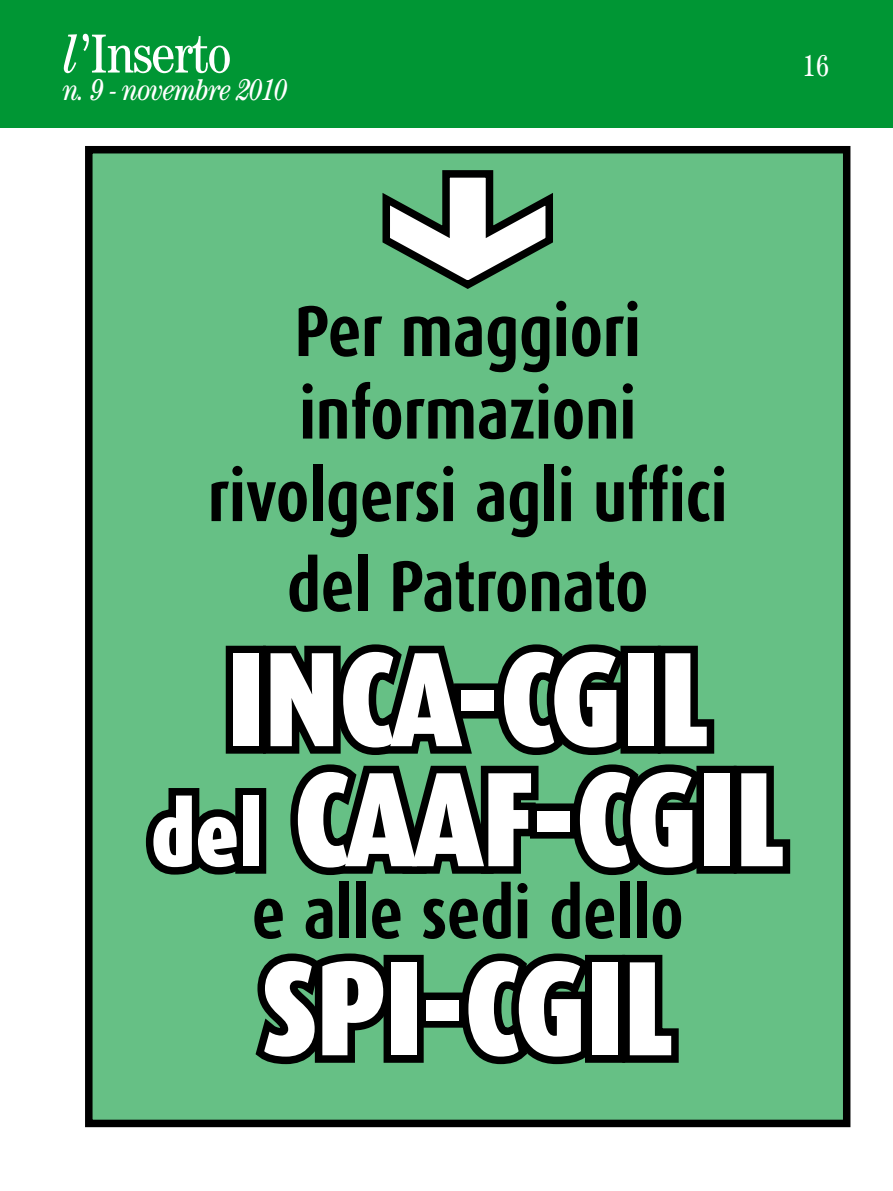
<style>
.page{position:relative;width:893px;height:1191px;background:#fff}
.page>*{position:absolute;margin:0;border:0;box-sizing:border-box;transform-origin:0 0}
.t1{font:900 135px/120px "Dax Condensed";letter-spacing:-.01em;color:#fff;text-align:center}
.t2{font:700 72px/82.5px "Dax Condensed";letter-spacing:-.01em;color:#000;text-align:center}
.t3{font:condensed 55.05px "Century";letter-spacing:-.03em;color:#fff}
.t4{font:italic condensed 30px "Century";letter-spacing:-.03em;color:#fff}
.t5{font:condensed 30px "Century";color:#fff}
.s1{font-style:italic}
.s2{font-size:90px}
</style>
<div class="page">
<div style="left:0;top:0;width:893px;height:128px;background:#009634"></div>
<div style="left:89px;top:150px;width:758px;height:973px;background:#66c085"></div>
<svg style="left:145px;top:644px;width:646px;height:232px"></svg>
<svg style="left:255px;top:953px;width:143px;height:112px"></svg>
<div style="left:384px;top:955px;width:40px;height:107px;border:15px solid #000"></div>
<div style="left:419px;top:992px;width:47px;height:35px;border:15px solid #000"></div>
<svg style="left:453px;top:953px;width:149px;height:112px"></svg>
<div style="left:585px;top:955px;width:40px;height:107px;border:15px solid #000"></div>
<svg style="left:615px;top:954px;width:64px;height:109px"></svg>
<div style="left:85px;top:146px;width:765px;height:981px;border:8px solid #000"></div>
<svg style="left:382px;top:170px;width:171px;height:119px"></svg>
<p class="t3" style="left:64px;top:21px;width:169px"><span class="s1">l</span>’Inserto</p>
<p class="t4" style="left:64px;top:72px;width:226px">n. 9 - novembre 2010</p>
<p class="t5" style="left:802px;top:48px;width:28px">16</p>
<p class="t2" style="left:208px;top:290px;width:522px">Per maggiori informazioni rivolgersi agli uffici</p>
<p class="t2" style="left:287px;top:546px;width:364px">del Patronato</p>
<h1 class="t1" style="left:151px;top:641px;width:627px">INCA-CGIL<br><span class="s2">del</span> CAAF-CGIL</h1>
<p class="t2" style="left:251px;top:872px;width:434px">e alle sedi dello</p>
<h1 class="t1" style="left:262px;top:950px;width:404px">SPI-CGIL</h1>
</div>
